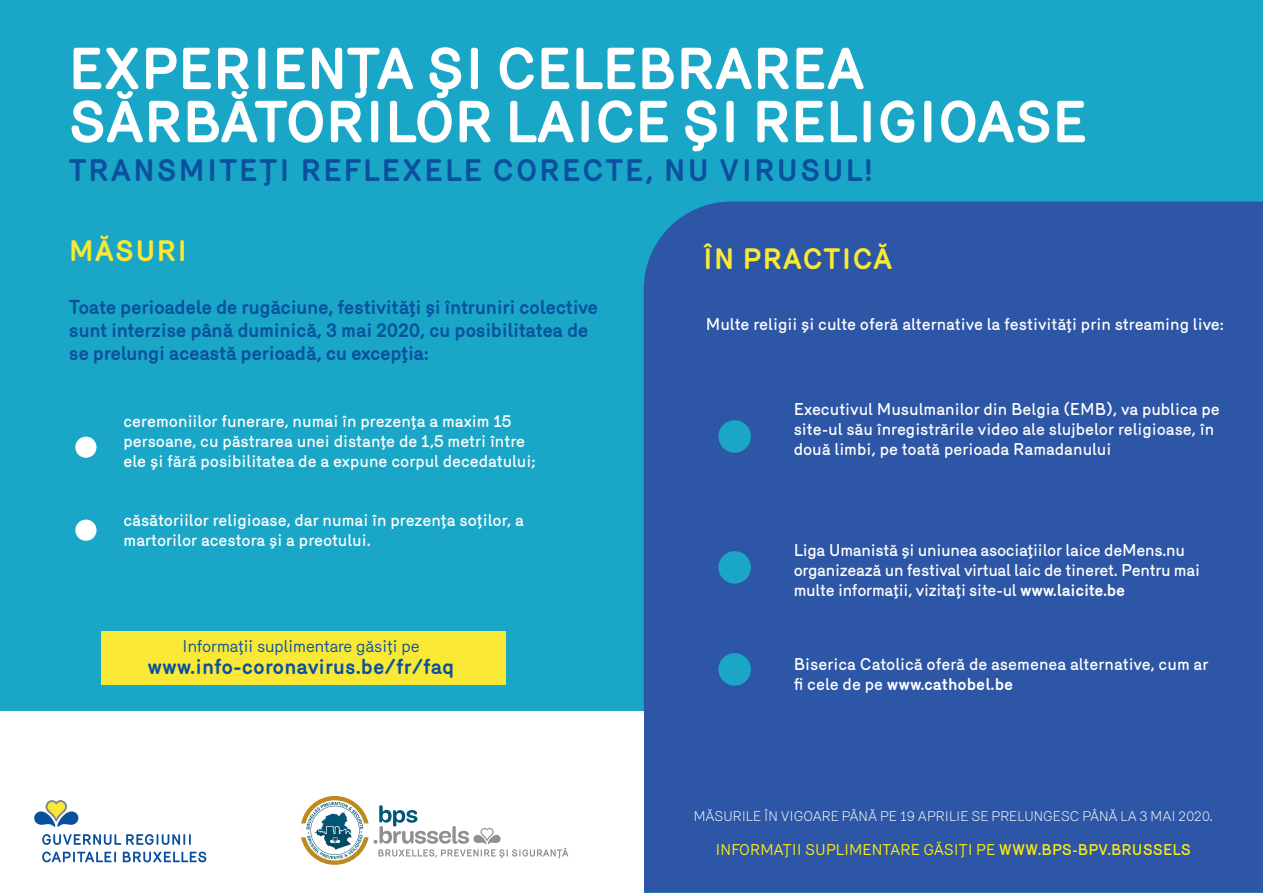
<style>
.page{position:relative;width:1263px;height:893px;background:#1aa7c7}
.page>*{position:absolute;margin:0;border:0;box-sizing:border-box;transform-origin:0 0}
.t1{font:700 57px/53.1px "Mercury";letter-spacing:-.025em;color:#fff}
.t2{font:700 30px "Mercury";letter-spacing:.05em;color:#0a509f}
.t3{font:700 28.5px "Mercury";letter-spacing:.02em;color:#f9e936}
.t4{font:700 21px "Mercury";color:#0a509f}
.t5{font:700 19.5px/23.4px "Mercury";letter-spacing:-.02em;color:#0a509f}
.t6{font:500 16.5px/19.8px "Mercury";color:#fff}
.t7{font:16.5px "Mercury";color:#0a509f}
.t8{font:15px "Mercury";color:#ffeb0e}
.t9{font:300 13.5px "Mercury";color:#fff}
.s1{font-weight:700}
.s2{font-weight:500}
</style>
<div class="page">
<div style="left:644px;top:201px;width:619px;height:691px;background:#2d56a6"></div>
<div style="left:75px;top:437px;width:22px;height:21px;background:#fff;border-radius:50%"></div>
<div style="left:75px;top:520px;width:22px;height:21px;background:#fff;border-radius:50%"></div>
<div style="left:718px;top:420px;width:33px;height:33px;background:#1aa7c7;border-radius:50%"></div>
<div style="left:718px;top:551px;width:33px;height:33px;background:#1aa7c7;border-radius:50%"></div>
<div style="left:718px;top:653px;width:33px;height:33px;background:#1aa7c7;border-radius:50%"></div>
<div style="left:101px;top:632px;width:404px;height:53px;background:#f9e936"></div>
<div style="left:0;top:712px;width:643px;height:181px;background:#fff"></div>
<svg style="left:34px;top:800px;width:44px;height:27px"></svg>
<svg style="left:42px;top:834px;width:149px;height:11px"></svg>
<svg style="left:42px;top:851px;width:74px;height:11px"></svg>
<svg style="left:123px;top:851px;width:83px;height:11px"></svg>
<svg style="left:301px;top:796px;width:267px;height:69px"></svg>
<h1 class="t1" style="left:68px;top:42px;width:1021px">EXPERIENŢA ŞI CELEBRAREA<br>SĂRBĂTORILOR LAICE ŞI RELIGIOASE</h1>
<h2 class="t2" style="left:69px;top:153px;width:805px">TRANSMITEŢI REFLEXELE CORECTE, NU VIRUSUL!</h2>
<h3 class="t3" style="left:69px;top:234px;width:120px">MĂSURI</h3>
<h3 class="t3" style="left:702px;top:242px;width:192px">ÎN PRACTICĂ</h3>
<p class="t5" style="left:69px;top:295px;width:531px">Toate perioadele de rugăciune, festivităţi şi întruniri colective sunt interzise până duminică, 3 mai 2020, cu posibilitatea de se prelungi această perioadă, cu excepţia:</p>
<p class="t6" style="left:123px;top:411px;width:414px">ceremoniilor funerare, numai în prezenţa a maxim 15 persoane, cu păstrarea unei distanţe de 1,5 metri între ele şi fără posibilitatea de a expune corpul decedatului;</p>
<p class="t6" style="left:123px;top:510px;width:402px">căsătoriilor religioase, dar numai în prezenţa soţilor, a martorilor acestora şi a preotului.</p>
<p class="t7" style="left:182px;top:637px;width:239px">Informaţii suplimentare găsiţi pe</p>
<p class="t4" style="left:147px;top:654px;width:308px">www.info-coronavirus.be/fr/faq</p>
<p class="t6" style="left:706px;top:314px;width:519px">Multe religii şi culte oferă alternative la festivităţi prin streaming live:</p>
<p class="t6" style="left:794px;top:399px;width:428px">Executivul Musulmanilor din Belgia (EMB), va publica pe site-ul său înregistrările video ale slujbelor religioase, în două limbi, pe toată perioada Ramadanului</p>
<p class="t6" style="left:794px;top:540px;width:408px">Liga Umanistă şi uniunea asociaţiilor laice deMens.nu organizează un festival virtual laic de tineret. Pentru mai multe informaţii, vizitaţi site-ul <span class="s1">www.laicite.be</span></p>
<p class="t6" style="left:794px;top:654px;width:416px">Biserica Catolică oferă de asemenea alternative, cum ar fi cele de pe <span class="s1">www.cathobel.be</span></p>
<p class="t9" style="left:694px;top:808px;width:521px">MĂSURILE ÎN VIGOARE PÂNĂ PE 19 APRILIE SE PRELUNGESC PÂNĂ LA 3 MAI 2020.</p>
<p class="t8" style="left:715px;top:841px;width:477px">INFORMAŢII SUPLIMENTARE GĂSIŢI PE <span class="s2">WWW.BPS-BPV.BRUSSELS</span></p>
</div>
